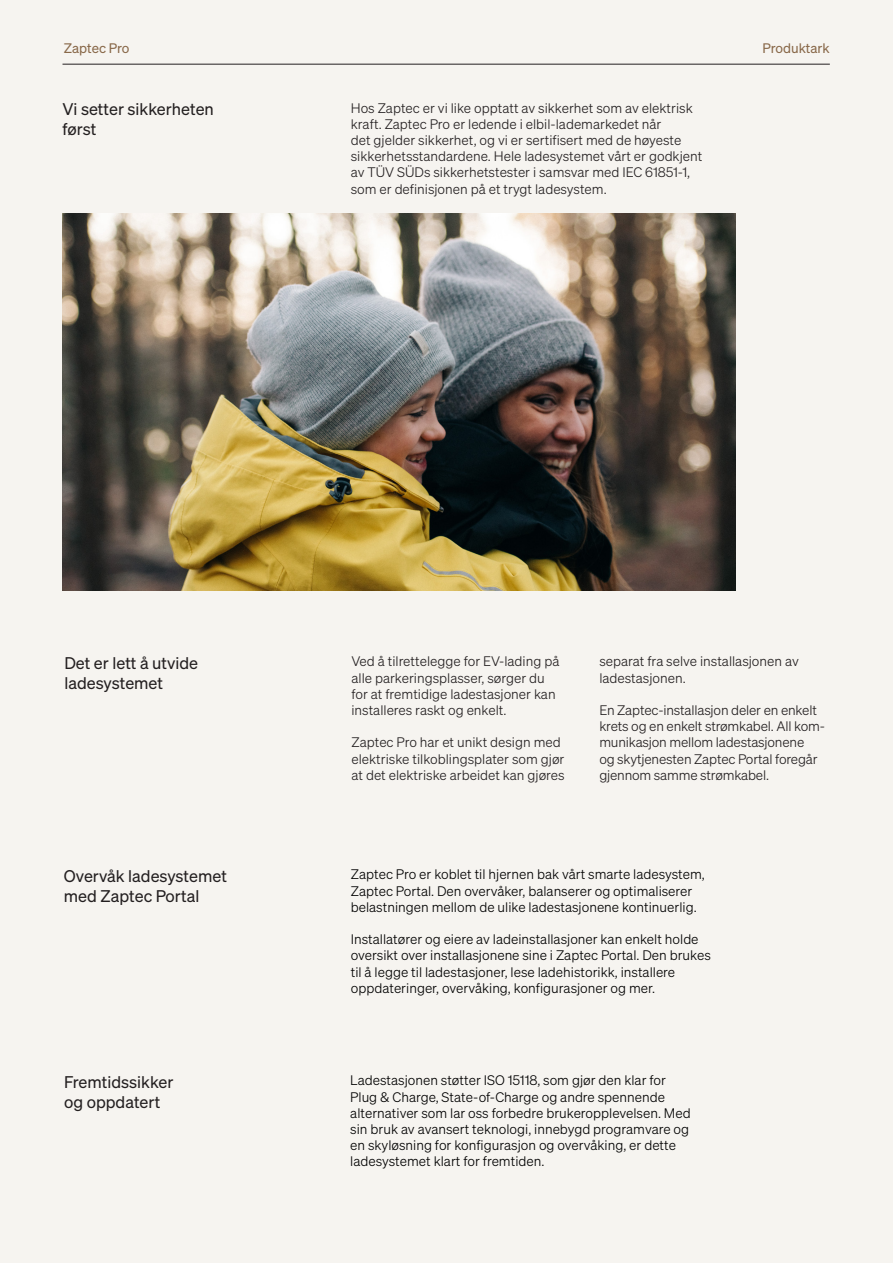
<style>
.page{position:relative;width:893px;height:1263px;background:#f6f4f0}
.page>*{position:absolute;margin:0;border:0;box-sizing:border-box;transform-origin:0 0}
.t1{font:16.5px/19.8px "Sohne Buch";color:#231f20}
.t2{font:13.5px/16.2px "Sohne Leicht";color:#231f20}
.t3{font:13.5px/16.2px "Sohne Leicht";color:#000}
.t4{font:13.5px "Sohne Buch";color:#89694a}
</style>
<div class="page">
<hr style="left:63px;top:64px;width:767px;height:1px;background:#231f20">
<img style="left:63px;top:214px;width:672px;height:376px">
<p class="t4" style="left:64px;top:42px;width:67px">Zaptec Pro</p>
<p class="t1" style="left:63px;top:100px;width:153px">Vi setter sikkerheten først</p>
<p class="t2" style="left:351px;top:100px;width:353px">Hos Zaptec er vi like opptatt av sikkerhet som av elektrisk kraft. Zaptec Pro er ledende i elbil-lademarkedet når<br>det gjelder sikkerhet, og vi er sertifisert med de høyeste sikkerhetsstandardene. Hele ladesystemet vårt er godkjent av TÜV SÜDs sikkerhets tester i samsvar med IEC 61851-1, som er definisjonen på et trygt ladesystem.</p>
<p class="t4" style="left:762px;top:42px;width:69px">Produktark</p>
<p class="t1" style="left:64px;top:654px;width:135px">Det er lett å utvide ladesystemet</p>
<p class="t2" style="left:351px;top:654px;width:209px">Ved å tilrettelegge for EV-lading på alle parkeringsplasser, sørger du for at fremtidige ladestasjoner kan installeres raskt og enkelt.</p>
<p class="t2" style="left:351px;top:735px;width:215px">Zaptec Pro har et unikt design med elektriske tilkoblingsplater som gjør at det elektriske arbeidet kan gjøres</p>
<p class="t2" style="left:599px;top:654px;width:201px">separat fra selve installasjonen av ladestasjonen.</p>
<p class="t2" style="left:599px;top:702px;width:227px">En Zaptec-installasjon deler en enkelt krets og en enkelt strømkabel. All kom&shy;munikasjon mellom lade stasjonene<br>og skytjenesten Zaptec Portal foregår gjennom samme strøm kabel.</p>
<p class="t1" style="left:64px;top:867px;width:165px">Overvåk ladesystemet med Zaptec Portal</p>
<p class="t3" style="left:351px;top:867px;width:356px">Zaptec Pro er koblet til hjernen bak vårt smarte ladesystem,<br>Zaptec Portal. Den overvåker, balanserer og optimaliserer belastningen mellom de ulike ladestasjonene kontinuerlig.</p>
<p class="t3" style="left:351px;top:931px;width:362px">Installatører og eiere av ladeinstallasjoner kan enkelt holde oversikt over installasjonene sine i Zaptec Portal. Den brukes til å legge til ladestasjoner, lese ladehistorikk, installere oppdateringer, overvåking, konfigurasjoner og mer.</p>
<p class="t1" style="left:64px;top:1073px;width:111px">Fremtidssikker og oppdatert</p>
<p class="t3" style="left:350px;top:1073px;width:342px">Ladestasjonen støtter ISO 15118, som gjør den klar for Plug &amp; Charge, State-of-Charge og andre spennende alternativer som lar oss forbedre brukeropplevelsen. Med sin bruk av avansert teknologi, innebygd programvare og en skyløsning for konfigurasjon og overvåking, er dette ladesystemet klart for fremtiden.</p>
</div>
